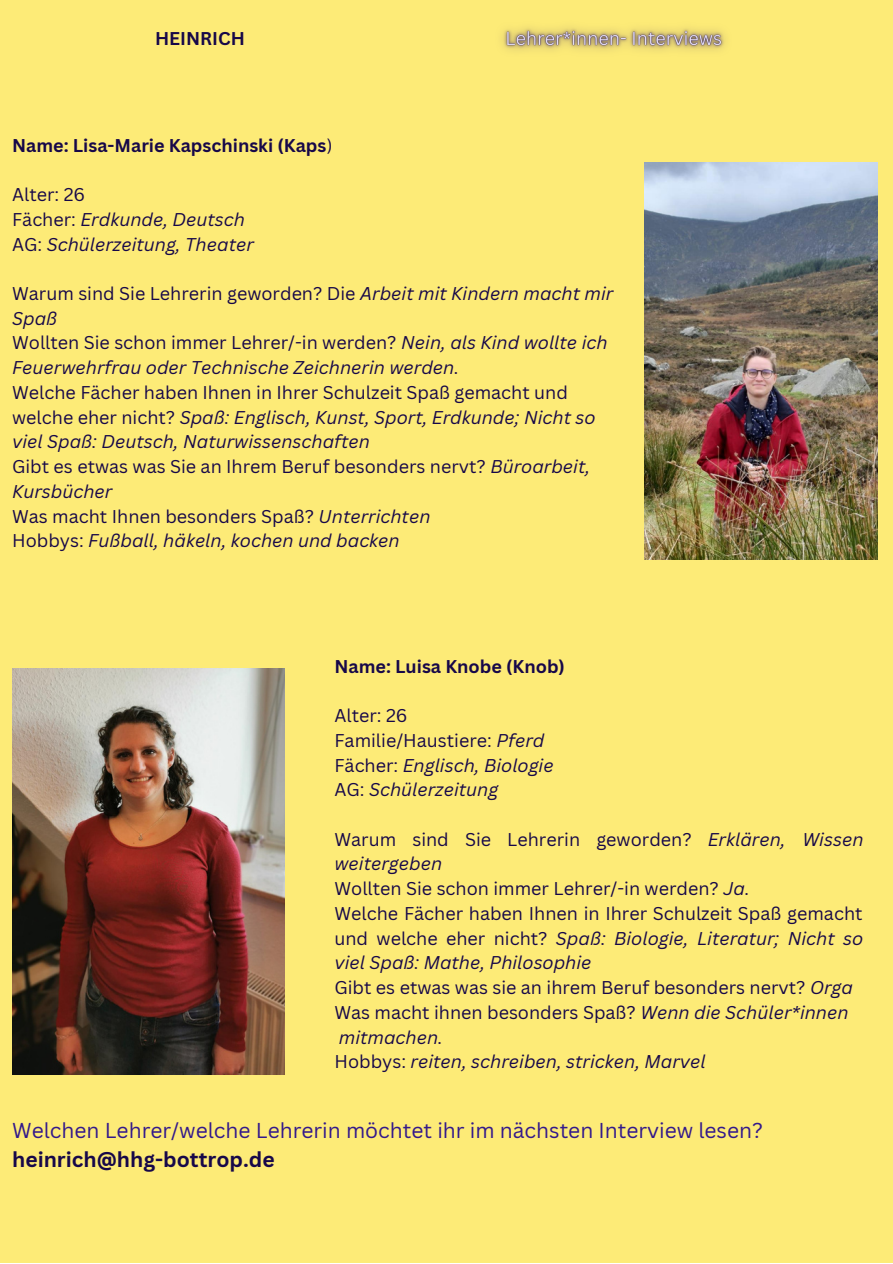
<style>
.page{position:relative;width:893px;height:1264px;background:#fff}
.page>*{position:absolute;margin:0;border:0;box-sizing:border-box;transform-origin:0 0}
.t1{font:21px "Canva Sans";color:#33198b}
.t2{font:700 21px "Canva Sans";color:#170849}
.t3{font:18px/24.8px "Canva Sans";color:#170849}
.t4{font:italic 18px/24.8px "Canva Sans";color:#170849}
.t5{font:700 18px "Canva Sans";color:#170849}
.s1{font-weight:400}
.s2{font-style:normal}
.s3{font-style:italic}
</style>
<div class="page">
<div style="left:0;top:0;width:892px;height:1262px;background:#fdeb77"></div>
<img style="left:644px;top:163px;width:233px;height:396px">
<img style="left:12px;top:668px;width:272px;height:406px">
<img style="left:503px;top:27px;width:222px;height:23px">
<p class="t5" style="left:155px;top:26px;width:91px">HEINRICH</p>
<p class="t5" style="left:12px;top:132px;width:322px">Name: Lisa-Marie Kapschinski (Kaps<span class="s1">)</span></p>
<p class="t4" style="left:12px;top:182px;width:243px"><span class="s2">Alter: 26<br>Fächer:</span> Erdkunde, Deutsch<br><span class="s2">AG:</span> Schülerzeitung, Theater</p>
<p class="t4" style="left:12px;top:281px;width:602px"><span class="s2">Warum sind Sie Lehrerin geworden? Die</span> Arbeit mit Kindern macht mir Spaß<br><span class="s2">Wollten Sie schon immer Lehrer/-in werden?</span> Nein, als Kind wollte ich Feuerwehrfrau oder Technische Zeichnerin werden.</p>
<p class="t3" style="left:12px;top:379px;width:585px">Welche Fächer haben Ihnen in Ihrer Schulzeit Spaß gemacht und welche eher nicht? <span class="s3">Spaß: Englisch, Kunst, Sport, Erdkunde; Nicht so viel Spaß: Deutsch, Naturwissenschaften<br></span>Gibt es etwas was Sie an Ihrem Beruf besonders nervt? <span class="s3">Büroarbeit, Kursbücher<br></span>Was macht Ihnen besonders Spaß? <span class="s3">Unterrichten<br></span>Hobbys: <span class="s3">Fußball, häkeln, kochen und backen</span></p>
<p class="t5" style="left:334px;top:653px;width:232px">Name: Luisa Knobe (Knob)</p>
<p class="t3" style="left:334px;top:702px;width:221px">Alter: 26<br>Familie/Haustiere: <span class="s3">Pferd<br></span>Fächer: <span class="s3">Englisch, Biologie<br></span>AG: <span class="s3">Schülerzeitung</span></p>
<p class="t3" style="left:334px;top:826px;width:530px">Warum sind Sie Lehrerin geworden? <span class="s3">Erklären, Wissen weitergeben<br></span>Wollten Sie schon immer Lehrer/-in werden? <span class="s3">Ja.<br></span>Welche Fächer haben Ihnen in Ihrer Schulzeit Spaß gemacht und welche eher nicht? <span class="s3">Spaß: Biologie, Literatur; Nicht so viel Spaß: Mathe, Philosophie<br></span>Gibt es etwas was sie an ihrem Beruf besonders nervt? <span class="s3">Orga </span>Was macht ihnen besonders Spaß? <span class="s3">Wenn die Schüler*innen mitmachen.<br></span>Hobbys: <span class="s3">reiten, schreiben, stricken, Marvel</span></p>
<p class="t1" style="left:12px;top:1115px;width:752px">Welchen Lehrer/welche Lehrerin möchtet ihr im nächsten Interview lesen?</p>
<p class="t2" style="left:12px;top:1144px;width:264px">heinrich@hhg-bottrop.de</p>
</div>
